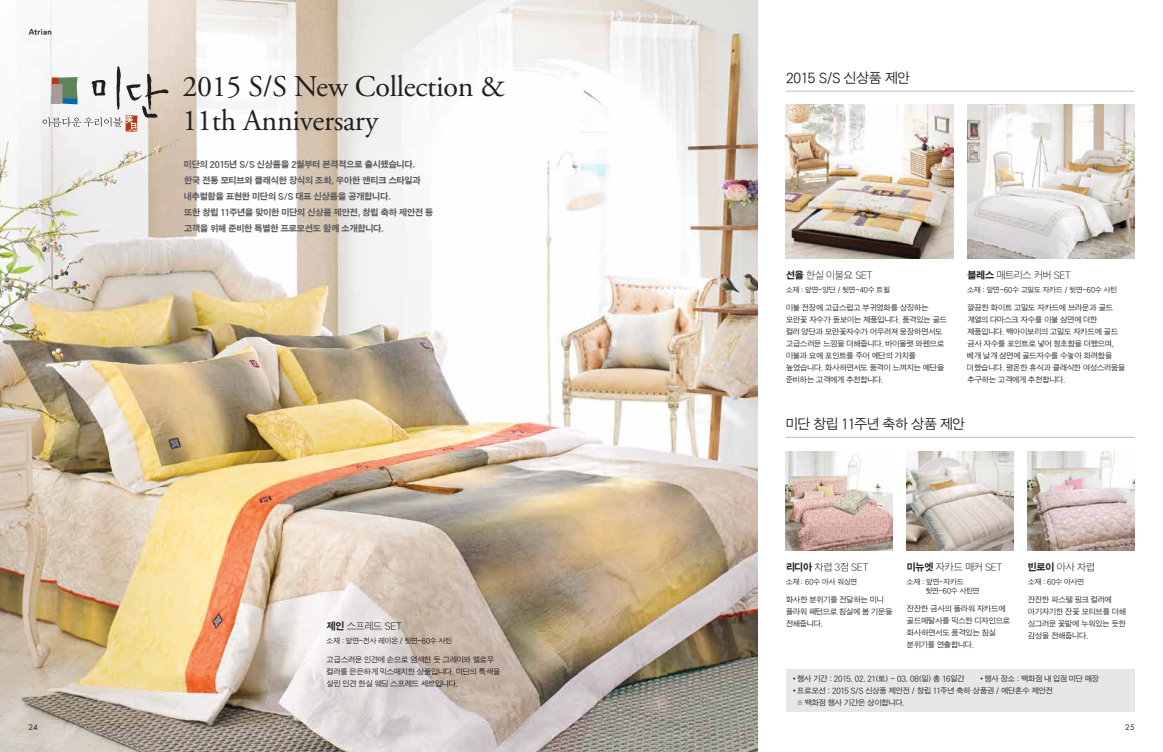
<style>
.page{position:relative;width:1163px;height:752px;background:#fff}
.page>*{position:absolute;margin:0;border:0;box-sizing:border-box;transform-origin:0 0}
.t1{font:30px/34px "Adobe Garamond Pro";letter-spacing:-.01em;color:#221e1f}
.t2{font:14px "SM3 SJ Gothic 02";letter-spacing:-.1em;color:#221e1f}
.t3{font:10px "SM3 SJ Gothic 01";letter-spacing:-.09em;color:#221e1f}
.t4{font:9px/16px "SM3 K Gothic";letter-spacing:-.09em;color:#58585b}
.t5{font:8px/12px "SM3 SJ Gothic 02";letter-spacing:-.095em;color:#221e1f}
.t6{font:7.5px/9px "SM3 SJ Gothic 02";letter-spacing:-.09em;color:#221e1f}
.t7{font:7.5px "SM3 K Gothic";letter-spacing:-.055em;color:#221e1f}
.t8{font:7.5px "Futura";color:#221e1f}
.s1{font-family:"SM3 K Gothic"}
</style>
<div class="page">
<img style="left:0;top:0;width:757px;height:751px">
<hr style="left:785px;top:91px;width:349px;height:1px;background:#bcbec0">
<hr style="left:785px;top:436px;width:349px;height:1px;background:#bcbec0">
<svg style="left:43px;top:66px;width:126px;height:66px"></svg>
<img style="left:785px;top:105px;width:167px;height:153px">
<img style="left:785px;top:451px;width:107px;height:99px">
<img style="left:906px;top:451px;width:107px;height:99px">
<img style="left:1027px;top:451px;width:107px;height:99px">
<img style="left:967px;top:105px;width:167px;height:153px">
<div style="left:785px;top:669px;width:349px;height:42px;background:#e6e7e8"></div>
<p class="t7" style="left:28px;top:28px;width:25px">Atrian</p>
<h1 class="t1" style="left:182px;top:70px;width:324px">2015 S/S New Collection &amp;<br>11th Anniversary</h1>
<p class="t4" style="left:183px;top:156px;width:251px">미단의 2015년 S/S 신상품을 2월부터 본격적으로 출시했습니다. 한국 전통 모티브와 클래식한 장식의 조화, 우아한 앤티크 스타일과 내추럴함을 표현한 미단의 S/S 대표 신상품을 공개합니다.<br>또한 창립 11주년을 맞이한 미단의 신상품 제안전, 창립 축하 제안전 등 고객을 위해 준비한 특별한 프로모션도 함께 소개합니다.</p>
<p class="t3" style="left:326px;top:621px;width:77px"><span class="s1">제인</span> 스프레드 SET</p>
<p class="t6" style="left:326px;top:636px;width:128px">소재 : 앞면-전사 레이온 / 뒷면-60수 사틴</p>
<p class="t5" style="left:326px;top:653px;width:176px">고급스러운 인견에 손으로 염색한 듯 그레이와 옐로우 컬러를 은은하게 믹스매치한 상품입니다. 미단의 특색을 살린 인견 한실 웨딩 스프레드 세트입니다.</p>
<h2 class="t2" style="left:785px;top:71px;width:127px">2015 S/S 신상품 제안</h2>
<p class="t3" style="left:785px;top:269px;width:89px"><span class="s1">선율</span> 한실 이불요 SET</p>
<p class="t6" style="left:785px;top:285px;width:106px">소재 : 앞면-양단 / 뒷면-40수 트윌</p>
<p class="t5" style="left:785px;top:302px;width:163px">이불 전장에 고급스럽고 부귀영화를 상징하는 모란꽃 자수가 돋보이는 제품입니다. 품격있는 골드 컬러 양단과 모란꽃자수가 어우러져 웅장하면서도 고급스러운 느낌을 더해줍니다. 바이올렛 와펜으로 이불과 요에 포인트를 주어 예단의 가치를 높였습니다. 화사하면서도 품격이 느껴지는 예단을 준비하는 고객에게 추천합니다.</p>
<p class="t3" style="left:966px;top:269px;width:106px"><span class="s1">블레스</span> 매트리스 커버 SET</p>
<p class="t6" style="left:966px;top:285px;width:152px">소재 : 앞면-60수 고밀도 자카드 / 뒷면-60수 사틴</p>
<p class="t5" style="left:966px;top:302px;width:160px">깔끔한 화이트 고밀도 자카드에 브라운과 골드 계열의 다마스크 자수를 이불 삼면에 더한 제품입니다. 백아이보리의 고밀도 자카드에 골드 금사 자수를 포인트로 넣어 청초함을 더했으며, 베개 날개 삼면에 골드자수를 수놓아 화려함을 더했습니다. 평온한 휴식과 클래식한 여성스러움을 추구하는 고객에게 추천합니다.</p>
<h2 class="t2" style="left:785px;top:417px;width:182px">미단 창립 11주년 축하 상품 제안</h2>
<p class="t3" style="left:785px;top:561px;width:85px"><span class="s1">리디아</span> 차렵 3점 SET</p>
<p class="t6" style="left:785px;top:577px;width:73px">소재 : 60수 아사 워싱면</p>
<p class="t5" style="left:785px;top:594px;width:109px">화사한 분위기를 전달하는 미니 플라워 패턴으로 침실에 봄 기운을 전해줍니다.</p>
<p class="t3" style="left:906px;top:561px;width:98px"><span class="s1">미뉴엣</span> 자카드 매커 SET</p>
<p class="t6" style="left:925px;top:577px;width:56px;text-indent:-19px">소재 : 앞면-자카드 뒷면-60수 사틴면</p>
<p class="t5" style="left:906px;top:603px;width:105px">잔잔한 금사의 플라워 자카드에 골드메탈사를 믹스한 디자인으로 화사하면서도 품격있는 침실 분위기를 연출합니다.</p>
<p class="t3" style="left:1027px;top:561px;width:69px"><span class="s1">빈로이</span> 아사 차렵</p>
<p class="t6" style="left:1027px;top:577px;width:58px">소재 : 60수 아사면</p>
<p class="t5" style="left:1027px;top:594px;width:100px">잔잔한 파스텔 핑크 컬러에 아기자기한 잔꽃 모티브를 더해 싱그러운 꽃밭에 누워있는 듯한 감성을 전해줍니다.</p>
<p class="t5" style="left:790px;top:673px;width:176px">•행사 기간 : 2015. 02. 21(토) ~ 03. 08(일) 총 16일간</p>
<p class="t5" style="left:977px;top:673px;width:123px">•행사 장소 : 백화점 내 입점 미단 매장</p>
<p class="t5" style="left:796px;top:685px;width:258px;text-indent:-6px">•프로모션 : 2015 S/S 신상품 제안전 / 창립 11주년 축하 상품권 / 예단혼수 제안전 ※ 백화점 행사 기간은 상이합니다.</p>
<p class="t8" style="left:28px;top:721px;width:11px">24</p>
<p class="t8" style="left:1124px;top:721px;width:11px">25</p>
</div>
